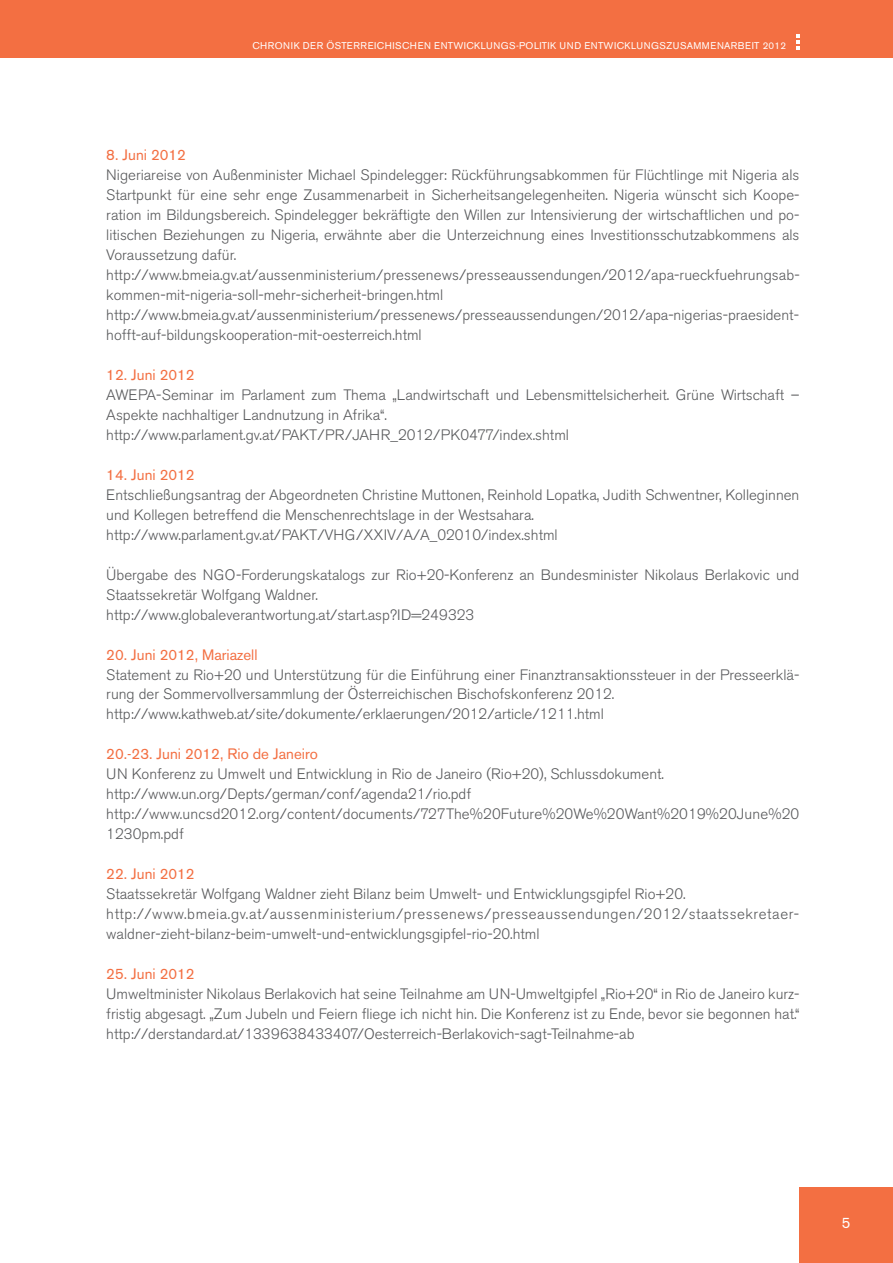
<style>
.page{position:relative;width:893px;height:1263px;background:#fff}
.page>*{position:absolute;margin:0;border:0;box-sizing:border-box;transform-origin:0 0}
.t1{font:300 15px/20px "Akzidenz Grotesk BE";color:#57585a}
.t2{font:15px "Akzidenz Grotesk BE";color:#f36f42}
.t3{font:15px "Akzidenz Grotesk BE";color:#fff}
.t4{font:9.75px "Akzidenz Grotesk BE";letter-spacing:.045em;color:#fff}
</style>
<div class="page">
<div style="left:0;top:0;width:893px;height:58px;background:#f36f42"></div>
<svg style="left:796px;top:34px;width:3px;height:15px"></svg>
<div style="left:799px;top:1188px;width:94px;height:75px;background:#f36f42"></div>
<p class="t4" style="left:252px;top:40px;width:535px">CHRONIK DER ÖSTERREICHISCHEN ENTWICKLUNGS-POLITIK UND ENTWICKLUNGSZUSAMMENARBEIT 2012</p>
<p class="t2" style="left:106px;top:146px;width:81px">8. Juni 2012</p>
<p class="t1" style="left:106px;top:165px;width:695px">Nigeriareise von Außenminister Michael Spindelegger: Rückführungsabkommen für Flüchtlinge mit Nigeria als Startpunkt für eine sehr enge Zusammenarbeit in Sicherheitsangelegenheiten. Nigeria wünscht sich Koope&shy;ration im Bildungsbereich. Spindelegger bekräftigte den Willen zur Intensivierung der wirtschaftlichen und po&shy;litischen Beziehungen zu Nigeria, erwähnte aber die Unterzeichnung eines Investitionsschutzabkommens als Voraussetzung dafür. http://www.bmeia.gv.at/aussenministerium/pressenews/presseaussendungen/2012/apa-rueckfuehrungsab&shy;kommen-mit-nigeria-soll-mehr-sicherheit-bringen.html http://www.bmeia.gv.at/aussenministerium/pressenews/presseaussendungen/2012/apa-nigerias-praesident&shy;hofft-auf-bildungskooperation-mit-oesterreich.html</p>
<p class="t2" style="left:106px;top:366px;width:90px">12. Juni 2012</p>
<p class="t1" style="left:106px;top:385px;width:695px">AWEPA-Seminar im Parlament zum Thema „Landwirtschaft und Lebensmittelsicherheit. Grüne Wirtschaft –<br>Aspekte nachhaltiger Landnutzung in Afrika“. http://www.parlament.gv.at/PAKT/PR/JAHR_2012/PK0477/index.shtml</p>
<p class="t2" style="left:106px;top:465px;width:90px">14. Juni 2012</p>
<p class="t1" style="left:106px;top:485px;width:695px">Entschließungsantrag der Abgeordneten Christine Muttonen, Reinhold Lopatka, Judith Schwentner, Kolleginnen und Kollegen betreffend die Menschenrechtslage in der Westsahara. http://www.parlament.gv.at/PAKT/VHG/XXIV/A/A_02010/index.shtml</p>
<p class="t1" style="left:106px;top:565px;width:695px">Übergabe des NGO-Forderungskatalogs zur Rio+20-Konferenz an Bundesminister Nikolaus Berlakovic und<br>Staatssekretär Wolfgang Waldner.<br>http://www.globaleverantwortung.at/start.asp?ID=249323</p>
<p class="t2" style="left:106px;top:645px;width:153px">20. Juni 2012, Mariazell</p>
<p class="t1" style="left:106px;top:665px;width:694px">Statement zu Rio+20 und Unterstützung für die Einführung einer Finanztransaktionssteuer in der Presseerklä&shy;rung der Sommervollversammlung der Österreichischen Bischofskonferenz 2012. http://www.kathweb.at/site/dokumente/erklaerungen/2012/article/1211.html</p>
<p class="t2" style="left:106px;top:745px;width:213px">20.-23. Juni 2012, Rio de Janeiro</p>
<p class="t1" style="left:106px;top:764px;width:694px">UN Konferenz zu Umwelt und Entwicklung in Rio de Janeiro (Rio+20), Schlussdokument. http://www.un.org/Depts/german/conf/agenda21/rio.pdf http://www.uncsd2012.org/content/documents/727The%20Future%20We%20Want%2019%20June%20<br>1230pm.pdf</p>
<p class="t2" style="left:106px;top:865px;width:90px">22. Juni 2012</p>
<p class="t1" style="left:106px;top:884px;width:694px">Staatssekretär Wolfgang Waldner zieht Bilanz beim Umwelt- und Entwicklungsgipfel Rio+20. http://www.bmeia.gv.at/aussenministerium/pressenews/presseaussendungen/2012/staatssekretaer&shy;waldner-zieht-bilanz-beim-umwelt-und-entwicklungsgipfel-rio-20.html</p>
<p class="t2" style="left:106px;top:965px;width:90px">25. Juni 2012</p>
<p class="t1" style="left:106px;top:984px;width:695px;text-align:justify">Umweltminister Nikolaus Berlakovich hat seine Teilnahme am UN-Umweltgipfel „Rio+20“ in Rio de Janeiro kurz&shy;fristig abgesagt. „Zum Jubeln und Feiern fliege ich nicht hin. Die Konferenz ist zu Ende, bevor sie begonnen hat.“ http://derstandard.at/1339638433407/Oesterreich-Berlakovich-sagt-Teilnahme-ab</p>
<p class="t3" style="left:842px;top:1214px;width:10px">5</p>
</div>
